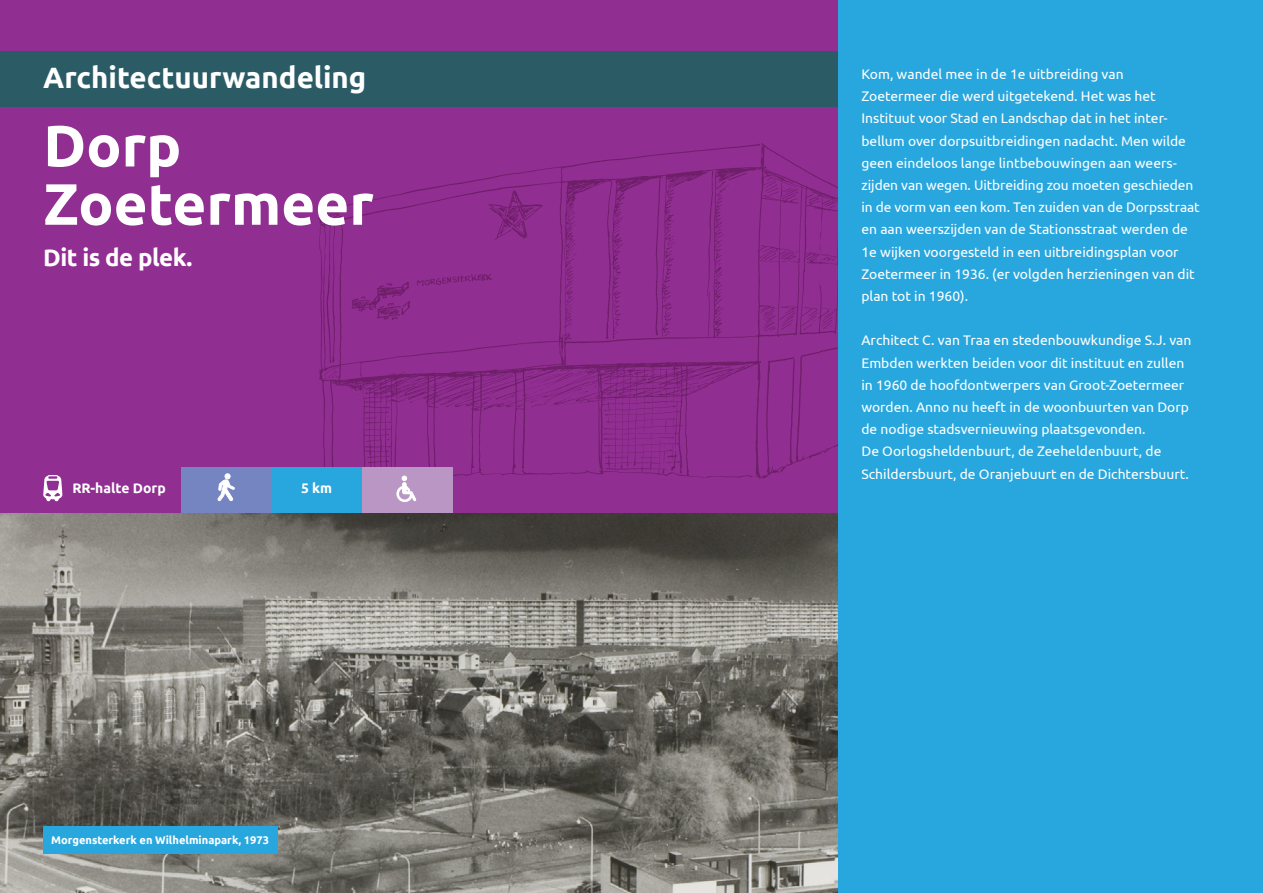
<style>
.page{position:relative;width:1263px;height:893px;background:#fff}
.page>*{position:absolute;margin:0;border:0;box-sizing:border-box;transform-origin:0 0}
.t1{font:700 58.2px/58.3px "Ubuntu";color:#fff}
.t2{font:700 29.4px "Ubuntu";color:#fff}
.t3{font:700 24px "Ubuntu";letter-spacing:-.02em;color:#fff}
.t4{font:13.8px/22.2px "Ubuntu";color:#fff}
.t5{font:700 13.8px "Ubuntu";color:#fff}
.t6{font:700 11.1px "Ubuntu";color:#fff}
</style>
<div class="page">
<img style="left:0;top:512px;width:838px;height:381px">
<div style="left:0;top:0;width:1251px;height:512px;background:#902e91"></div>
<img style="left:318px;top:143px;width:520px;height:369px">
<div style="left:838px;top:0;width:425px;height:893px;background:#28a7df"></div>
<div style="left:43px;top:826px;width:234px;height:27px;background:#28a7df"></div>
<div style="left:362px;top:467px;width:90px;height:45px;background:#ba96c5"></div>
<div style="left:271px;top:467px;width:91px;height:45px;background:#28a7df"></div>
<div style="left:181px;top:467px;width:90px;height:45px;background:#7585c1"></div>
<svg style="left:396px;top:476px;width:20px;height:26px"></svg>
<svg style="left:217px;top:474px;width:18px;height:27px"></svg>
<svg style="left:43px;top:475px;width:19px;height:26px"></svg>
<div style="left:0;top:52px;width:838px;height:55px;background:#2b5c66"></div>
<p class="t2" style="left:43px;top:60px;width:325px">Architectuurwandeling</p>
<p class="t1" style="left:43px;top:116px;width:332px">Dorp<br>Zoetermeer</p>
<p class="t3" style="left:43px;top:243px;width:151px">Dit is de plek.</p>
<p class="t5" style="left:72px;top:479px;width:95px">RR-halte Dorp</p>
<p class="t5" style="left:301px;top:480px;width:33px">5 km</p>
<p class="t6" style="left:51px;top:833px;width:220px">Morgensterkerk en Wilhelminapark, 1973</p>
<p class="t4" style="left:861px;top:63px;width:340px">Kom, wandel mee in de 1e uitbreiding van Zoetermeer die werd uitgetekend. Het was het Instituut voor Stad en Landschap dat in het inter&shy;bellum over dorpsuitbreidingen nadacht. Men wilde geen eindeloos lange lintbebouwingen aan weers&shy;zijden van wegen. Uitbreiding zou moeten geschieden in de vorm van een kom. Ten zuiden van de Dorpsstraat en aan weerszijden van de Stationsstraat werden de 1e wijken voorgesteld in een uitbreidingsplan voor Zoetermeer in 1936. (er volgden herzieningen van dit plan tot in 1960).</p>
<p class="t4" style="left:861px;top:329px;width:332px">Architect C. van Traa en stedenbouwkundige S.J. van Embden werkten beiden voor dit instituut en zullen in 1960 de hoofdontwerpers van Groot-Zoetermeer worden. Anno nu heeft in de woonbuurten van Dorp de nodige stadsvernieuwing plaatsgevonden.<br>De Oorlogsheldenbuurt, de Zeeheldenbuurt, de Schildersbuurt, de Oranjebuurt en de Dichtersbuurt.</p>
</div>
